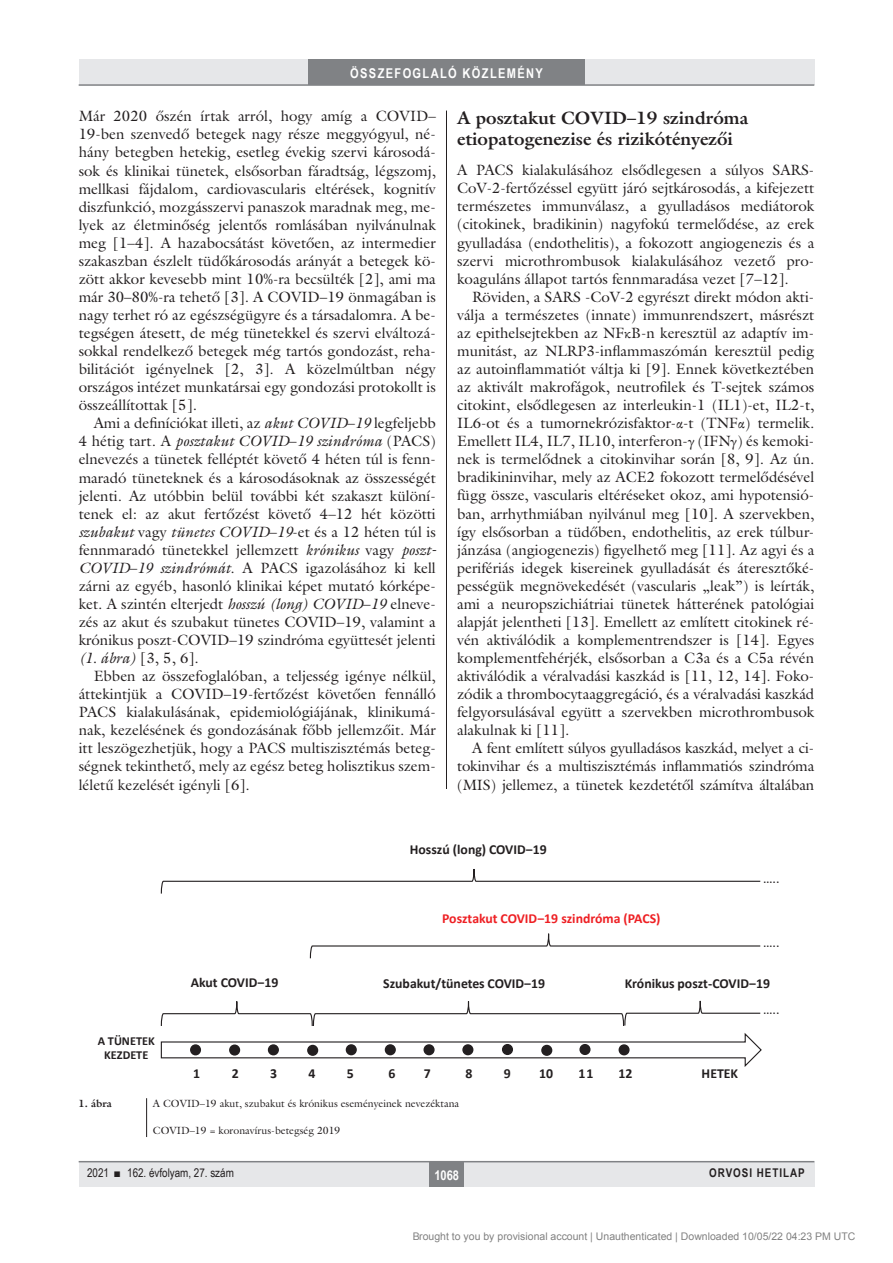
<style>
.page{position:relative;width:893px;height:1263px;background:#fff}
.page>*{position:absolute;margin:0;border:0;box-sizing:border-box;transform-origin:0 0}
.alcimbold{font:700 18px/21.6px "Galliard Reg";color:#231f20}
.Body_Text{font:15px/18px "Galliard Reg";color:#231f20;text-align:justify}
.Body_tompa{font:15px/18px "Galliard Reg";color:#231f20;text-align:justify}
.t1{font:700 13.8px "Calibri";color:#231f20}
.t2{font:700 13.8px "Calibri";color:#ee1f23}
.t3{font:13.8px "Calibri";color:#231f20}
.rovatcim_jo{font:700 13.5px "Arial Narrow";letter-spacing:.1em;color:#fff}
.oldalszam{font:700 13.5px "Arial Narrow";color:#fff}
.t4{font:700 12.15px/14.7px "Calibri";color:#231f20;text-align:center}
.pagina{font:12px "Arial Narrow";color:#231f20}
.pagina-2{font:700 12px "Arial Narrow";letter-spacing:.08em;color:#231f20}
.kepalairas2{font:10.5px "Galliard Reg";color:#231f20}
.t5{font:10.5px "Arial";color:rgb(0 0 0/.5)}
.kepalairas1{font:700 10.5px "Galliard Reg";color:#231f20}
.s1{font-style:italic}
.s2{font-family:"Garamond Premr Pro"}
</style>
<div class="page">
<div style="left:79px;top:1161px;width:735px;height:25px;background:#e6e7e9"></div>
<hr style="left:79px;top:1161px;width:735px;height:1px;background:#808285">
<div style="left:430px;top:1161px;width:34px;height:25px;background:#808285"></div>
<div style="left:79px;top:60px;width:735px;height:25px;background:#e6e7e9"></div>
<div style="left:308px;top:60px;width:277px;height:25px;background:#808285"></div>
<hr style="left:79px;top:84px;width:735px;height:2px;background:#808285">
<hr style="left:446px;top:111px;width:1px;height:1026px;background:#231f20">
<svg style="left:160px;top:1000px;width:602px;height:67px"></svg>
<svg style="left:309px;top:933px;width:451px;height:26px"></svg>
<svg style="left:160px;top:869px;width:600px;height:25px"></svg>
<div style="left:79px;top:1098px;width:735px;height:39px;background:#fff"></div>
<hr style="left:146px;top:1098px;width:1px;height:39px;background:#231f20">
<p class="rovatcim_jo" style="left:350px;top:63px;width:194px">ÖSSZEFOGLALÓ KÖZLEMÉNY</p>
<p class="Body_tompa" style="left:79px;top:107px;width:359px">Már 2020 őszén írtak arról, hogy amíg a COVID– 19-ben szenvedő betegek nagy része meggyógyul, né&shy;hány betegben hetekig, esetleg évekig szervi károsodá&shy;sok és klinikai tünetek, elsősorban fáradtság, légszomj, mellkasi fájdalom, cardiovascularis eltérések, kognitív diszfunkció, mozgásszervi panaszok maradnak meg, me&shy;lyek az életminőség jelentős romlásában nyilvánulnak meg [1–4]. A hazabocsátást követően, az intermedier szakaszban észlelt tüdőkárosodás arányát a betegek kö&shy;zött akkor kevesebb mint 10%-ra becsülték [2], ami ma már 30–80%-ra tehető [3]. A COVID–19 önmagában is nagy terhet ró az egészségügyre és a társadalomra. A be&shy;tegségen átesett, de még tünetekkel és szervi elváltozá&shy;sokkal rendelkező betegek még tartós gondozást, reha&shy;bilitációt igényelnek [2, 3]. A közelmúltban négy országos intézet munkatársai egy gondozási protokollt is összeállítottak [5].</p>
<p class="Body_Text" style="left:79px;top:414px;width:359px;text-align:left;text-indent:15px">Ami a definíciókat illeti, az <span class="s1">akut COVID</span>–<span class="s1">19</span> legfeljebb 4 hétig tart. A <span class="s1">posztakut COVID</span>–<span class="s1">19 szindróma</span> (PACS) elnevezés a tünetek felléptét követő 4 héten túl is fenn&shy;maradó tüneteknek és a károsodásoknak az összességét jelenti. Az utóbbin belül további két szakaszt különí&shy;tenek el: az akut fertőzést követő 4–12 hét közötti <span class="s1">szubakut</span> vagy <span class="s1">tünetes COVID</span>–<span class="s1">19</span>-et és a 12 héten túl is fennmaradó tünetekkel jellemzett <span class="s1">krónikus</span> vagy <span class="s1">poszt-COVID</span>–<span class="s1">19 szindrómát</span>. A PACS igazolásához ki kell zárni az egyéb, hasonló klinikai képet mutató kórképe&shy;ket. A szintén elterjedt <span class="s1">hosszú (long) COVID</span>–<span class="s1">19</span> elneve&shy;zés az akut és szubakut tünetes COVID–19, valamint a krónikus poszt-COVID–19 szindróma együttesét jelenti <span class="s1">(1. ábra)</span> [3, 5, 6].</p>
<p class="Body_Text" style="left:79px;top:667px;width:359px;text-indent:15px">Ebben az összefoglalóban, a teljesség igénye nélkül, áttekintjük a COVID–19-fertőzést követően fennálló PACS kialakulásának, epidemiológiájának, klinikumá&shy;nak, kezelésének és gondozásának főbb jellemzőit. Már itt leszögezhetjük, hogy a PACS multiszisztémás beteg&shy;ségnek tekinthető, mely az egész beteg holisztikus szem&shy;léletű kezelését igényli [6].</p>
<p class="alcimbold" style="left:457px;top:106px;width:293px">A posztakut COVID–19 szindróma etiopatogenezise és rizikótényezői</p>
<p class="Body_tompa" style="left:457px;top:161px;width:359px;text-align:left">A PACS kialakulásához elsődlegesen a súlyos SARS-CoV-2-fertőzéssel együtt járó sejtkárosodás, a kifejezett természetes immunválasz, a gyulladásos mediátorok (citokinek, bradikinin) nagyfokú termelődése, az erek gyulladása (endothelitis), a fokozott angiogenezis és a szervi microthrombusok kialakulásához vezető pro&shy;koaguláns állapot tartós fennmaradása vezet [7–12].</p>
<p class="Body_Text" style="left:457px;top:287px;width:359px;text-indent:15px">Röviden, a SARS -CoV-2 egyrészt direkt módon akti&shy;válja a természetes (innate) immunrendszert, másrészt az epithelsejtekben az NF<span class="s2">κ</span>B-n keresztül az adaptív im&shy;munitást, az NLRP3-inflammaszómán keresztül pedig az autoinflammatiót váltja ki [9]. Ennek következtében az aktivált makrofágok, neutrofilek és T-sejtek számos citokint, elsődlegesen az interleukin-1 (IL1)-et, IL2-t, IL6-ot és a tumornekrózisfaktor-<span class="s2">α</span>-t (TNF<span class="s2">α</span>) termelik.<br>Emellett IL4, IL7, IL10, interferon-<span class="s2">γ</span> (IFN<span class="s2">γ</span>) és kemoki&shy;nek is termelődnek a citokinvihar során [8, 9]. Az ún. bradikininvihar, mely az ACE2 fokozott termelődésével függ össze, vascularis eltéréseket okoz, ami hypotensió&shy;ban, arrhythmiában nyilvánul meg [10]. A szervekben, így elsősorban a tüdőben, endothelitis, az erek túlbur&shy;jánzása (angiogenezis) figyelhető meg [11]. Az agyi és a perifériás idegek kisereinek gyulladását és áteresztőké&shy;pességük megnövekedését (vascularis „leak”) is leírták, ami a neuropszichiátriai tünetek hátterének patológiai alapját jelentheti [13]. Emellett az említett citokinek ré&shy;vén aktiválódik a komplementrendszer is [14]. Egyes komplementfehérjék, elsősorban a C3a és a C5a révén aktiválódik a véralvadási kaszkád is [11, 12, 14]. Foko&shy;zódik a thrombocytaaggregáció, és a véralvadási kaszkád felgyorsulásával együtt a szervekben microthrombusok alakulnak ki [11].</p>
<p class="Body_Text" style="left:457px;top:739px;width:359px;text-indent:15px">A fent említett súlyos gyulladásos kaszkád, melyet a ci&shy;tokinvihar és a multiszisztémás inflammatiós szindróma (MIS) jellemez, a tünetek kezdetétől számítva általában</p>
<p class="t1" style="left:410px;top:840px;width:138px">Hosszú (long) COVID‒19</p>
<p class="t2" style="left:442px;top:910px;width:220px">Posztakut COVID‒19 szindróma (PACS)</p>
<p class="t3" style="left:763px;top:869px;width:18px">…..</p>
<p class="t3" style="left:763px;top:933px;width:18px">…..</p>
<p class="t1" style="left:191px;top:974px;width:89px">Akut COVID‒19</p>
<p class="t1" style="left:383px;top:974px;width:163px">Szubakut/tünetes COVID‒19</p>
<p class="t1" style="left:625px;top:974px;width:147px">Krónikus poszt-COVID‒19</p>
<p class="t4" style="left:98px;top:1033px;width:58px">A TÜNETEK<br>KEZDETE</p>
<p class="t1" style="left:193px;top:1064px;width:8px">1</p>
<p class="t1" style="left:232px;top:1064px;width:8px">2</p>
<p class="t1" style="left:270px;top:1064px;width:8px">3</p>
<p class="t1" style="left:309px;top:1064px;width:8px">4</p>
<p class="t1" style="left:347px;top:1064px;width:8px">5</p>
<p class="t1" style="left:389px;top:1064px;width:8px">6</p>
<p class="t1" style="left:424px;top:1064px;width:8px">7</p>
<p class="t1" style="left:465px;top:1064px;width:8px">8</p>
<p class="t1" style="left:504px;top:1064px;width:8px">9</p>
<p class="t1" style="left:539px;top:1064px;width:15px">10</p>
<p class="t1" style="left:578px;top:1064px;width:16px">11</p>
<p class="t1" style="left:618px;top:1064px;width:15px">12</p>
<p class="t1" style="left:702px;top:1064px;width:38px">HETEK</p>
<p class="kepalairas1" style="left:79px;top:1096px;width:35px">1. ábra</p>
<p class="kepalairas2" style="left:153px;top:1096px;width:308px">A COVID–19 akut, szubakut és krónikus eseményeinek nevezéktana</p>
<p class="kepalairas2" style="left:153px;top:1123px;width:189px">COVID–19 = koronavírus-betegség 2019</p>
<p class="t3" style="left:763px;top:1000px;width:18px">…..</p>
<p class="pagina" style="left:87px;top:1164px;width:148px">2021 ■ 162. évfolyam, 27. szám</p>
<p class="oldalszam" style="left:434px;top:1165px;width:26px">1068</p>
<p class="pagina-2" style="left:709px;top:1164px;width:97px">ORVOSI HETILAP</p>
<p class="t5" style="left:412px;top:1231px;width:445px">Brought to you by provisional account | Unauthenticated | Downloaded 10/05/22 04:23 PM UTC</p>
</div>
